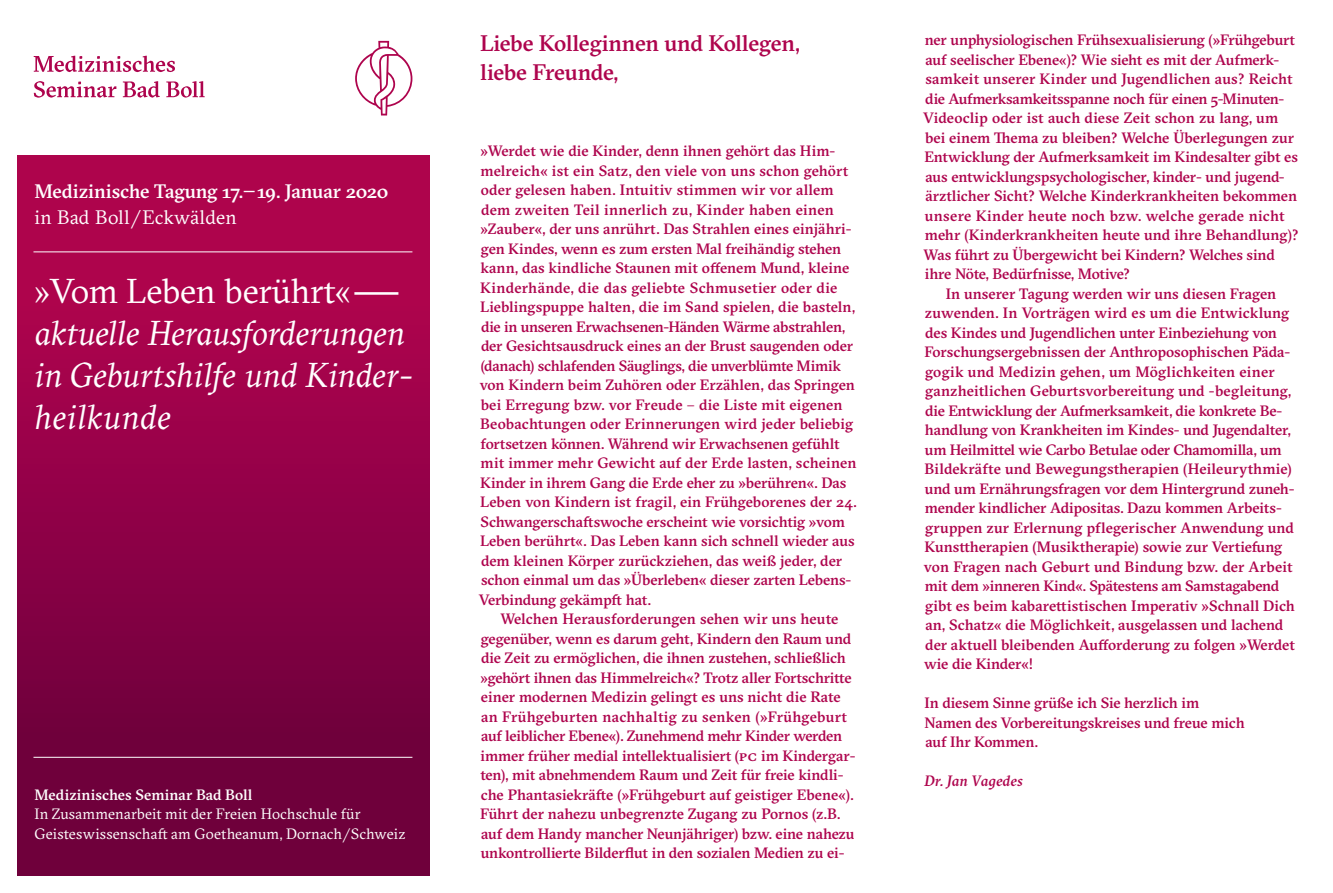
<style>
.page{position:relative;width:1333px;height:893px;background:#fff}
.page>*{position:absolute;margin:0;border:0;box-sizing:border-box;transform-origin:0 0}
.t1{font:italic 34.5px/42px "GT Sectra";color:#fff}
.t2{font:34.5px "GT Sectra";letter-spacing:-.01em;color:#fff}
.t3{font:500 22.5px/28.5px "GT Sectra";letter-spacing:-.015em;color:#ae044d}
.t4{font:500 19.5px "GT Sectra";letter-spacing:-.005em;color:#fff}
.t5{font:19.5px "GT Sectra";letter-spacing:.015em;color:#fff}
.t6{font:500 15px/19.5px "GT Sectra";letter-spacing:-.005em;color:#ae044d}
.t7{font:15px/19.5px "GT Sectra";letter-spacing:.01em;color:#fff}
.t8{font:500 15px "GT Sectra";letter-spacing:.01em;color:#fff}
.t9{font:italic 500 15px "GT Sectra";color:#ae044d}
</style>
<div class="page">
<div style="left:17px;top:155px;width:412px;height:721px;background:linear-gradient(to bottom,#b90450,#66003a)"></div>
<hr style="left:33px;top:251px;width:379px;height:1px;background:#fff">
<hr style="left:33px;top:757px;width:379px;height:1px;background:#fff">
<svg style="left:34px;top:81px;width:171px;height:17px"></svg>
<svg style="left:34px;top:56px;width:141px;height:16px"></svg>
<svg style="left:355px;top:41px;width:58px;height:74px"></svg>
<h3 class="t4" style="left:34px;top:179px;width:356px">Medizinische Tagung 17.–19. Januar 2020</h3>
<h3 class="t5" style="left:34px;top:206px;width:204px">in Bad Boll/Eckwälden</h3>
<h1 class="t2" style="left:35px;top:270px;width:361px">»Vom Leben berührt« —</h1>
<h1 class="t1" style="left:35px;top:312px;width:379px">aktuelle Herausforderungen in Geburtshilfe und Kinder&shy;heilkunde</h1>
<p class="t8" style="left:34px;top:785px;width:219px">Medizinisches Seminar Bad Boll</p>
<p class="t7" style="left:34px;top:804px;width:373px">In Zusammenarbeit mit der Freien Hochschule für<br>Geisteswissenschaft am Goetheanum, Dornach/Schweiz</p>
<h2 class="t3" style="left:480px;top:29px;width:321px">Liebe Kolleginnen und Kollegen, liebe Freunde,</h2>
<p class="t6" style="left:479px;top:141px;width:379px">»Werdet wie die Kinder, denn ihnen gehört das Him&shy;melreich« ist ein Satz, den viele von uns schon gehört oder gelesen haben. Intuitiv stimmen wir vor allem dem zweiten Teil innerlich zu, Kinder haben einen »Zauber«, der uns anrührt. Das Strahlen eines einjähri&shy;gen Kindes, wenn es zum ersten Mal freihändig stehen kann, das kindliche Staunen mit offenem Mund, kleine Kinderhände, die das geliebte Schmusetier oder die Lieblingspuppe halten, die im Sand spielen, die basteln, die in unseren Erwachsenen-Händen Wärme abstrahlen, der Gesichtsausdruck eines an der Brust saugenden oder (danach) schlafenden Säuglings, die unverblümte Mimik von Kindern beim Zuhören oder Erzählen, das Springen bei Erregung bzw. vor Freude – die Liste mit eigenen Beobachtungen oder Erinnerungen wird jeder beliebig fortsetzen können. Während wir Erwachsenen gefühlt mit immer mehr Gewicht auf der Erde lasten, scheinen Kinder in ihrem Gang die Erde eher zu »berühren«. Das Leben von Kindern ist fragil, ein Frühgeborenes der 24.<br>Schwangerschaftswoche erscheint wie vorsichtig »vom Leben berührt«. Das Leben kann sich schnell wieder aus dem kleinen Körper zurückziehen, das weiß jeder, der schon einmal um das »Überleben« dieser zarten Lebens-Verbindung gekämpft hat.</p>
<p class="t6" style="left:480px;top:609px;width:377px;text-indent:20px">Welchen Herausforderungen sehen wir uns heute gegenüber, wenn es darum geht, Kindern den Raum und die Zeit zu ermöglichen, die ihnen zustehen, schließlich »gehört ihnen das Himmelreich«? Trotz aller Fortschritte einer modernen Medizin gelingt es uns nicht die Rate an Frühgeburten nachhaltig zu senken (»Frühgeburt auf leiblicher Ebene«). Zunehmend mehr Kinder werden immer früher medial intellektualisiert (PC im Kindergar&shy;ten), mit abnehmendem Raum und Zeit für freie kindli&shy;che Phantasiekräfte (»Frühgeburt auf geistiger Ebene«).<br>Führt der nahezu unbegrenzte Zugang zu Pornos (z.B. auf dem Handy mancher Neunjähriger) bzw. eine nahezu unkontrollierte Bilderflut in den sozialen Medien zu ei-</p>
<p class="t6" style="left:923px;top:30px;width:377px">ner unphysiologischen Frühsexualisierung (»Frühgeburt auf seelischer Ebene«)? Wie sieht es mit der Aufmerk&shy;samkeit unserer Kinder und Jugendlichen aus? Reicht die Aufmerksamkeitsspanne noch für einen 5-Minuten-Videoclip oder ist auch diese Zeit schon zu lang, um bei einem Thema zu bleiben? Welche Überlegungen zur Entwicklung der Aufmerksamkeit im Kindesalter gibt es aus entwicklungspsychologischer, kinder- und jugend&shy;ärztlicher Sicht? Welche Kinderkrankheiten bekommen unsere Kinder heute noch bzw. welche gerade nicht mehr (Kinderkrankheiten heute und ihre Behandlung)?<br>Was führt zu Übergewicht bei Kindern? Welches sind ihre Nöte, Bedürfnisse, Motive?</p>
<p class="t6" style="left:924px;top:284px;width:373px;text-indent:22px">In unserer Tagung werden wir uns diesen Fragen zuwenden. In Vorträgen wird es um die Entwicklung des Kindes und Jugendlichen unter Einbeziehung von Forschungsergebnissen der Anthroposophischen Päda&shy;gogik und Medizin gehen, um Möglichkeiten einer ganzheitlichen Geburtsvorbereitung und -begleitung, die Entwicklung der Aufmerksamkeit, die konkrete Be&shy;handlung von Krankheiten im Kindes- und Jugendalter, um Heilmittel wie Carbo Betulae oder Chamomilla, um Bildekräfte und Bewegungstherapien (Heileurythmie) und um Ernährungsfragen vor dem Hintergrund zuneh&shy;mender kindlicher Adipositas. Dazu kommen Arbeits&shy;gruppen zur Erlernung pflegerischer Anwendung und Kunsttherapien (Musiktherapie) sowie zur Vertiefung von Fragen nach Geburt und Bindung bzw. der Arbeit mit dem »inneren Kind«. Spätestens am Samstagabend gibt es beim kabarettistischen Imperativ »Schnall Dich an, Schatz« die Möglichkeit, ausgelassen und lachend der aktuell bleibenden Aufforderung zu folgen »Werdet wie die Kinder«!</p>
<p class="t6" style="left:925px;top:693px;width:322px">In diesem Sinne grüße ich Sie herzlich im<br>Namen des Vorbereitungskreises und freue mich auf Ihr Kommen.</p>
<p class="t9" style="left:925px;top:772px;width:100px">Dr. Jan Vagedes</p>
</div>
